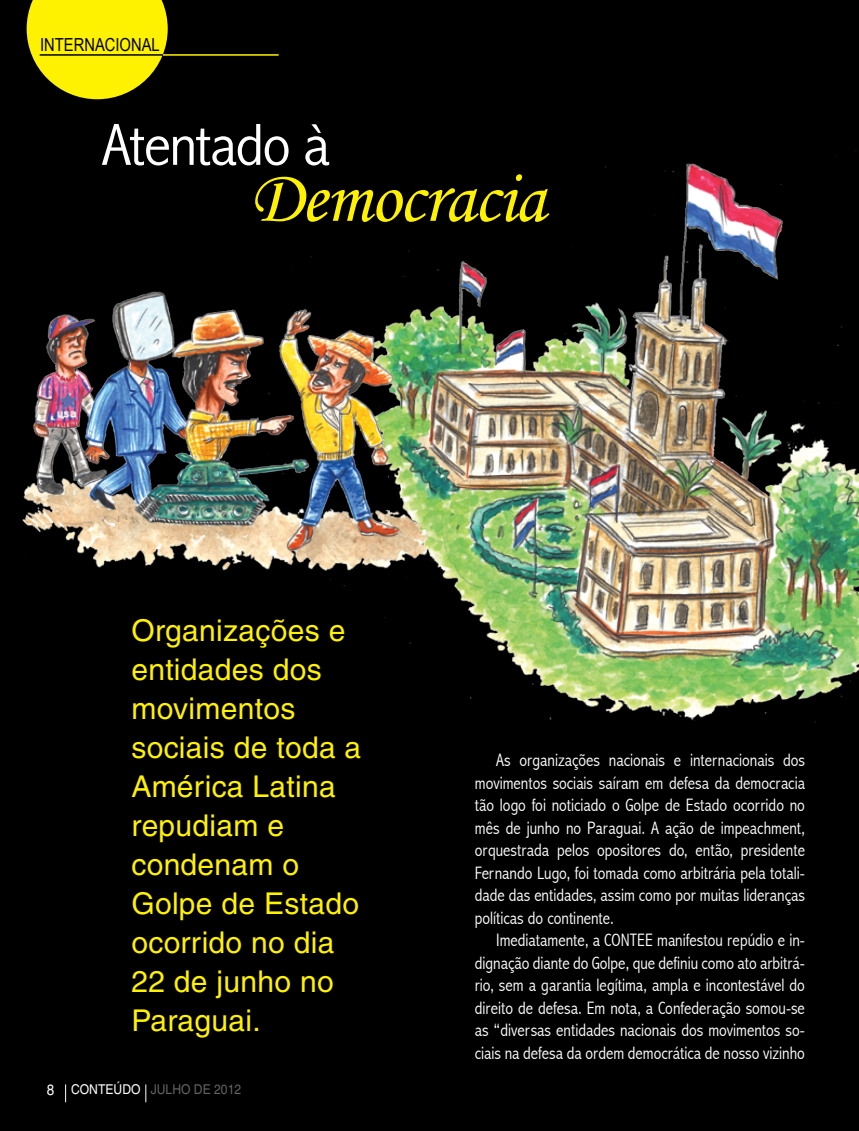
<style>
.page{position:relative;width:859px;height:1131px;background:#000}
.page>*{position:absolute;margin:0;border:0;box-sizing:border-box;transform-origin:0 0}
.t1{font:75px "Monotype Corsiva";letter-spacing:-.02em;color:#fff200}
.t2{font:300 condensed 60px "Abadi";letter-spacing:-.02em;color:#fff;scale:1.1 1}
.t3{font:30px/39px "Helvetica";letter-spacing:.01em;color:#fff200}
.t4{font:300 condensed 18px/22.5px "Abadi";color:#fff;text-align:justify}
.t5{font:18px "Arial Narrow";color:#000}
.t6{font:13.5px "Helvetica";color:#636466;scale:.9 1}
.s1{font-size:15px;color:#fff}
.s2{color:#fff}
</style>
<div class="page">
<img style="left:363px;top:145px;width:496px;height:581px">
<img style="left:14px;top:247px;width:413px;height:340px">
<svg style="left:27px;top:0;width:141px;height:99px;background:#d6cb00"></svg>
<hr style="left:40px;top:54px;width:185px;height:2px;background:#000">
<hr style="left:163px;top:54px;width:116px;height:2px;background:#fff200">
<svg style="left:65px;top:1084px;width:1px;height:18px"></svg>
<svg style="left:145px;top:1084px;width:1px;height:18px"></svg>
<p class="t5" style="left:40px;top:32px;width:121px">INTERNACIONAL</p>
<h2 class="t2" style="left:102px;top:110px;width:209px">Atentado à</h2>
<h1 class="t1" style="left:250px;top:152px;width:297px">Democracia</h1>
<h3 class="t3" style="left:131px;top:611px;width:231px">Organizações e entidades dos movimentos sociais de toda a<br>América Latina repudiam e condenam o<br>Golpe de Estado ocorrido no dia<br>22 de junho no<br>Paraguai.</h3>
<p class="t6" style="left:47px;top:1081px;width:217px"><span class="s1">8</span> <span class="s2">CONTEÚDO</span> JU LHO DE 2012</p>
<p class="t4" style="left:475px;top:749px;width:332px;text-indent:21px">As organizações nacionais e internacionais dos movimentos sociais saíram em defesa da democracia tão logo foi noticiado o Golpe de Estado ocorrido no mês de junho no Paraguai. A ação de impeachment, orquestrada pelos opositores do, então, presidente Fernando Lugo, foi tomada como arbitrária pela totali&shy;dade das entidades, assim como por muitas lideranças políticas do continente.</p>
<p class="t4" style="left:475px;top:929px;width:332px;text-indent:21px">Imediatamente, a CONTEE manifestou repúdio e in&shy;dignação diante do Golpe, que definiu como ato arbitrá&shy;rio, sem a garantia legítima, ampla e incontestável do direito de defesa. Em nota, a Confederação somou-se as “diversas entidades nacionais dos movimentos so&shy;ciais na defesa da ordem democrática de nosso vizinho</p>
</div>
